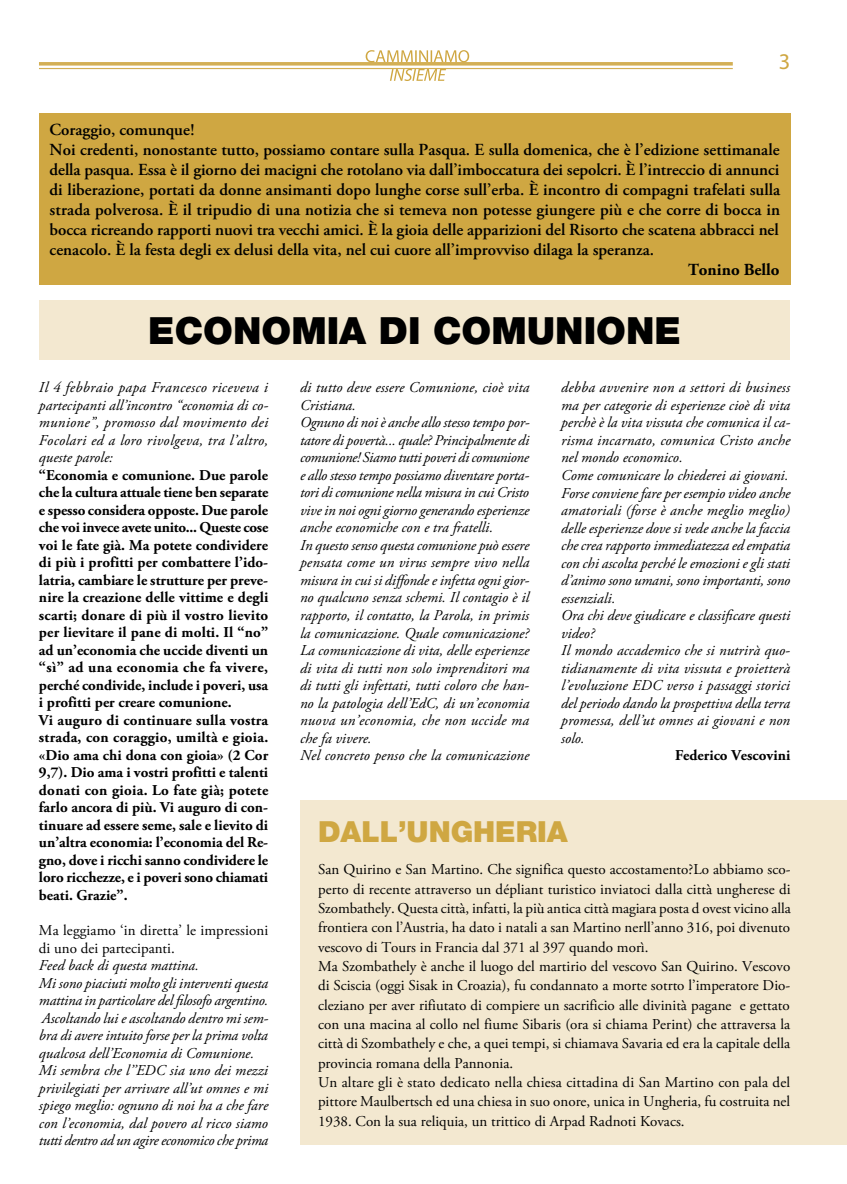
<style>
.page{position:relative;width:847px;height:1184px;background:#fff}
.page>*{position:absolute;margin:0;border:0;box-sizing:border-box;transform-origin:0 0}
.t1{font:900 37.5px "Helvetica Neue LT Std";color:#000}
.t2{font:900 29.12px "Helvetica Neue LT Std";color:#cfa742}
.t3{font:22.5px "Myriad Pro";color:#cfa742}
.t4{font:600 16.88px/20px "Adobe Garamond Pro";color:#000}
.t5{font:700 16.88px "Adobe Garamond Pro";color:#000}
.t6{font:italic 15px/17.5px "Adobe Garamond Pro";color:#000}
.t7{font:15px/19.4px "Adobe Garamond Pro";color:#000}
.t8{font:700 15px/17.5px "Adobe Garamond Pro";color:#000}
</style>
<div class="page">
<svg style="left:39px;top:62px;width:694px;height:4px;background:#d8b868"></svg>
<hr style="left:39px;top:68px;width:694px;height:1px;background:#cfa742">
<svg style="left:366px;top:50px;width:103px;height:12px"></svg>
<svg style="left:390px;top:69px;width:56px;height:12px"></svg>
<div style="left:39px;top:113px;width:751px;height:172px;background:#cfa742"></div>
<div style="left:40px;top:301px;width:750px;height:59px;background:#f3e8d0"></div>
<div style="left:300px;top:800px;width:547px;height:344px;background:#f3e8d0"></div>
<h3 class="t3" style="left:779px;top:49px;width:13px">3</h3>
<p class="t4" style="left:50px;top:120px;width:732px">Coraggio, comunque!<br>Noi credenti, nonostante tutto, possiamo contare sulla Pasqua. E sulla domenica, che è l’edizione settimanale della pasqua. Essa è il giorno dei macigni che rotolano via dall’imboccatura dei sepolcri. È l’intreccio di annunci di liberazione, portati da donne ansimanti dopo lunghe corse sull’erba. È incontro di compagni trafelati sulla strada polverosa. È il tripudio di una notizia che si temeva non potesse giungere più e che corre di bocca in bocca ricreando rapporti nuovi tra vecchi amici. È la gioia delle apparizioni del Risorto che scatena abbracci nel cenacolo. È la festa degli ex delusi della vita, nel cui cuore all’improvviso dilaga la speranza.</p>
<p class="t5" style="left:688px;top:260px;width:93px">Tonino Bello</p>
<h1 class="t1" style="left:148px;top:308px;width:85px">ECONO</h1>
<h1 class="t1" style="left:291px;top:308px;width:334px">MIA DI COMUNIONE</h1>
<p class="t6" style="left:39px;top:379px;width:231px;text-align:justify">Il 4 febbraio papa Francesco riceveva i partecipanti all’incontro “economia di co&shy;munione”, promosso dal movimento dei Focolari ed a loro rivolgeva, tra l’altro, queste parole:</p>
<p class="t8" style="left:39px;top:466px;width:231px">“Economia e comunione. Due parole che la cultura attuale tiene ben separate e spesso considera opposte. Due parole che voi invece avete unito... Queste cose voi le fate già. Ma potete condividere di più i profitti per combattere l’ido&shy;latria, cambiare le strutture per preve&shy;nire la creazione delle vittime e degli scarti; donare di più il vostro lievito per lievitare il pane di molti. Il “no” ad un’economia che uccide diventi un “sì” ad una economia che fa vivere, perché condivide, include i poveri, usa i profitti per creare comunione.<br>Vi auguro di continuare sulla vostra strada, con coraggio, umiltà e gioia. «Dio ama chi dona con gioia» (2 Cor 9,7). Dio ama i vostri profitti e talenti donati con gioia. Lo fate già; potete farlo ancora di più. Vi auguro di con&shy;tinuare ad essere seme, sale e lievito di un’altra economia: l’economia del Re&shy;gno, dove i ricchi sanno condividere le loro ricchezze, e i poveri sono chiamati beati. Grazie”.</p>
<p class="t7" style="left:39px;top:922px;width:231px;line-height:17.5px">Ma leggiamo ‘in diretta’ le impressioni di uno dei partecipanti.</p>
<p class="t6" style="left:39px;top:957px;width:231px">Feed back di questa mattina.<br>Mi sono piaciuti molto gli interventi questa mattina in particolare del filosofo argentino.<br>Ascoltando lui e ascoltando dentro mi sem&shy;bra di avere intuito forse per la prima volta qualcosa dell’Economia di Comunione.<br>Mi sembra che l’’EDC sia uno dei mezzi privilegiati per arrivare all’ut omnes e mi spiego meglio: ognuno di noi ha a che fare con l’economia, dal povero al ricco siamo tutti dentro ad un agire economico che prima</p>
<p class="t6" style="left:300px;top:379px;width:231px">di tutto deve essere Comunione, cioè vita Cristiana.<br>Ognuno di noi è anche allo stesso tempo por&shy;tatore di povertà... quale? Principalmente di comunione! Siamo tutti poveri di comunione e allo stesso tempo possiamo diventare porta&shy;tori di comunione nella misura in cui Cristo vive in noi ogni giorno generando esperienze anche economiche con e tra fratelli.<br>In questo senso questa comunione può essere pensata come un virus sempre vivo nella misura in cui si diffonde e infetta ogni gior&shy;no qualcuno senza schemi. Il contagio è il rapporto, il contatto, la Parola, in primis la comunicazione. Quale comunicazione?<br>La comunicazione di vita, delle esperienze di vita di tutti non solo imprenditori ma di tutti gli infettati, tutti coloro che han&shy;no la patologia dell’EdC, di un’economia nuova un’economia, che non uccide ma che fa vivere.<br>Nel concreto penso che la comunicazione</p>
<p class="t6" style="left:561px;top:379px;width:231px">debba avvenire non a settori di business ma per categorie di esperienze cioè di vita perchè è la vita vissuta che comunica il ca&shy;risma incarnato, comunica Cristo anche nel mondo economico.<br>Come comunicare lo chiederei ai giovani.<br>Forse conviene fare per esempio video anche amatoriali (forse è anche meglio meglio) delle esperienze dove si vede anche la faccia che crea rapporto immediatezza ed empatia con chi ascolta perché le emozioni e gli stati d’animo sono umani, sono importanti, sono essenziali.<br>Ora chi deve giudicare e classificare questi video?<br>Il mondo accademico che si nutrirà quo&shy;tidianamente di vita vissuta e proietterà l’evoluzione EDC verso i passaggi storici del periodo dando la prospettiva della terra promessa, dell’ut omnes ai giovani e non solo.</p>
<p class="t8" style="left:675px;top:747px;width:117px">Federico Vescovini</p>
<h2 class="t2" style="left:318px;top:814px;width:21px">DALL</h2>
<h2 class="t2" style="left:398px;top:814px;width:171px">’UNGHERIA</h2>
<p class="t7" style="left:318px;top:860px;width:474px">San Quirino e San Martino. Che significa questo accostamento?Lo abbiamo sco&shy;perto di recente attraverso un dépliant turistico inviatoci dalla città ungherese di Szombathely. Questa città, infatti, la più antica città magiara posta d ovest vicino alla frontiera con l’Austria, ha dato i natali a san Martino nerll’anno 316, poi divenuto vescovo di Tours in Francia dal 371 al 397 quando morì.<br>Ma Szombathely è anche il luogo del martirio del vescovo San Quirino. Vescovo di Sciscia (oggi Sisak in Croazia), fu condannato a morte sotrto l’imperatore Dio&shy;cleziano per aver rifiutato di compiere un sacrificio alle divinità pagane e gettato con una macina al collo nel fiume Sibaris (ora si chiama Perint) che attraversa la città di Szombathely e che, a quei tempi, si chiamava Savaria ed era la capitale della provincia romana della Pannonia.<br>Un altare gli è stato dedicato nella chiesa cittadina di San Martino con pala del pittore Maulbertsch ed una chiesa in suo onore, unica in Ungheria, fu costruita nel 1938. Con la sua reliquia, un trittico di Arpad Radnoti Kovacs.</p>
</div>
